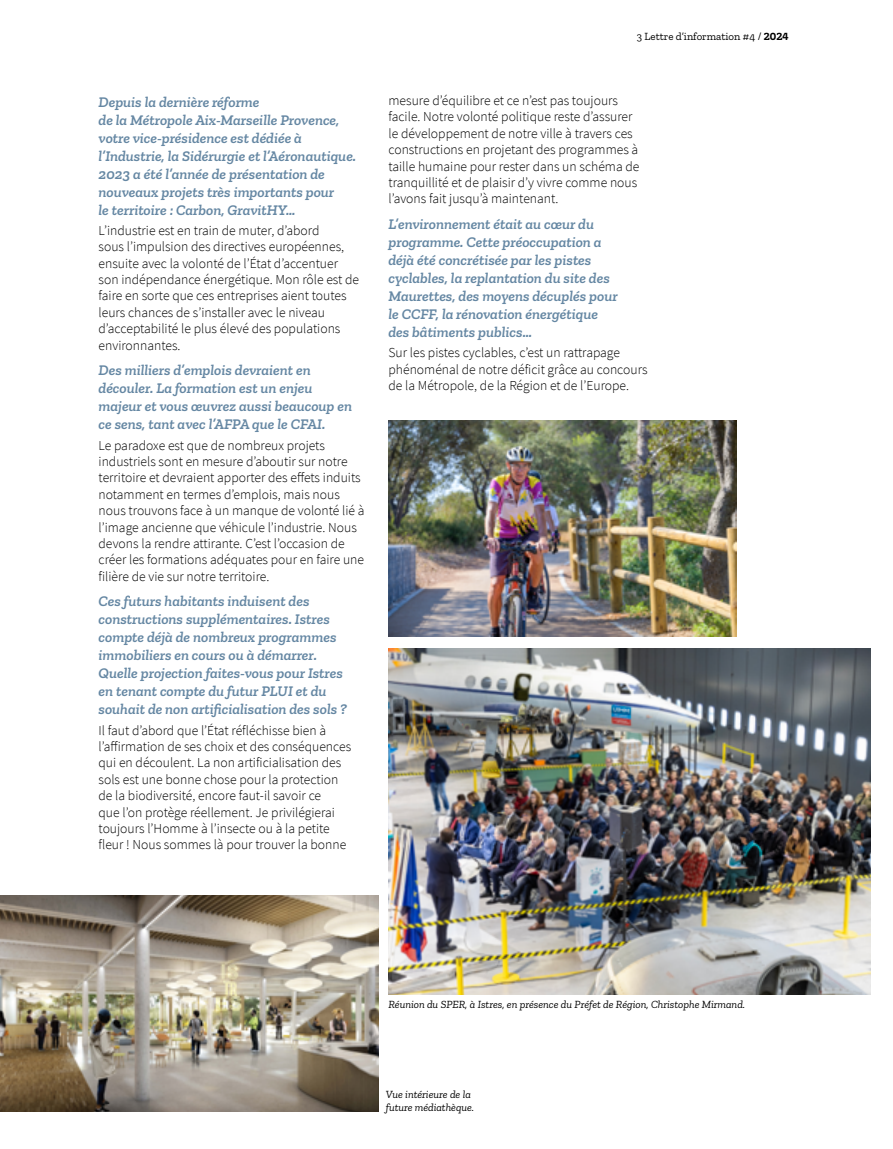
<style>
.page{position:relative;width:893px;height:1149px;background:#fff}
.page>*{position:absolute;margin:0;border:0;box-sizing:border-box;transform-origin:0 0}
.t1{font:italic 600 15px/18px "Zilla Slab";color:#6587a3}
.t2{font:300 13.65px/16.4px "Source Sans Pro";color:#000}
.t3{font:italic 10.95px/13px "Zilla Slab";color:#000}
.t4{font:10.95px "Zilla Slab";color:#000}
.s1{font-weight:700}
</style>
<div class="page">
<img style="left:0;top:895px;width:379px;height:215px">
<img style="left:388px;top:648px;width:482px;height:346px">
<img style="left:388px;top:420px;width:348px;height:216px">
<p class="t1" style="left:99px;top:93px;width:259px">Depuis la dernière réforme<br>de la Métropole Aix-Marseille Provence, votre vice-présidence est dédiée à l’Industrie, la Sidérurgie et l’Aéronautique.<br>2023 a été l’année de présentation de nouveaux projets très importants pour<br>le territoire : Carbon, GravitHY…</p>
<p class="t2" style="left:99px;top:222px;width:262px">L’industrie est en train de muter, d’abord<br>sous l’impulsion des directives européennes, ensuite avec la volonté de l’État d’accentuer son indépendance énergétique. Mon rôle est de faire en sorte que ces entreprises aient toutes leurs chances de s’installer avec le niveau d’acceptabilité le plus élevé des populations environnantes.</p>
<p class="t1" style="left:99px;top:361px;width:255px">Des milliers d’emplois devraient en découler. La formation est un enjeu majeur et vous œuvrez aussi beaucoup en ce sens, tant avec l’AFPA que le CFAI.</p>
<p class="t2" style="left:99px;top:437px;width:267px">Le paradoxe est que de nombreux projets industriels sont en mesure d’aboutir sur notre territoire et devraient apporter des effets induits notamment en termes d’emplois, mais nous nous trouvons face à un manque de volonté lié à l’image ancienne que véhicule l’industrie. Nous devons la rendre attirante. C’est l’occasion de créer les formations adéquates pour en faire une filière de vie sur notre territoire.</p>
<p class="t1" style="left:99px;top:592px;width:250px">Ces futurs habitants induisent des constructions supplémentaires. Istres compte déjà de nombreux programmes immobiliers en cours ou à démarrer.<br>Quelle projection faites-vous pour Istres en tenant compte du futur PLUI et du souhait de non artificialisation des sols ?</p>
<p class="t2" style="left:99px;top:721px;width:254px">Il faut d’abord que l’État réfléchisse bien à l’affirmation de ses choix et des conséquences qui en découlent. La non artificialisation des sols est une bonne chose pour la protection de la biodiversité, encore faut-il savoir ce<br>que l’on protège réellement. Je privilégierai toujours l’Homme à l’insecte ou à la petite fleur ! Nous sommes là pour trouver la bonne</p>
<p class="t4" style="left:637px;top:30px;width:153px">3 Lettre d’information #4 / <span class="s1">2024</span></p>
<p class="t2" style="left:388px;top:92px;width:252px">mesure d’équilibre et ce n’est pas toujours facile. Notre volonté politique reste d’assurer le développement de notre ville à travers ces constructions en projetant des programmes à taille humaine pour rester dans un schéma de tranquillité et de plaisir d’y vivre comme nous l’avons fait jusqu’à maintenant.</p>
<p class="t1" style="left:388px;top:215px;width:231px">L’environnement était au cœur du programme. Cette préoccupation a déjà été concrétisée par les pistes cyclables, la replantation du site des Maurettes, des moyens décuplés pour le CCFF, la rénovation énergétique des bâtiments publics…</p>
<p class="t2" style="left:388px;top:344px;width:261px">Sur les pistes cyclables, c’est un rattrapage phénoménal de notre déficit grâce au concours de la Métropole, de la Région et de l’Europe.</p>
<p class="t3" style="left:388px;top:997px;width:358px">Réunion du SPER, à Istres, en présence du Préfet de Région, Christophe Mirmand.</p>
<p class="t3" style="left:386px;top:1087px;width:90px">Vue intérieure de la future médiathèque.</p>
</div>
